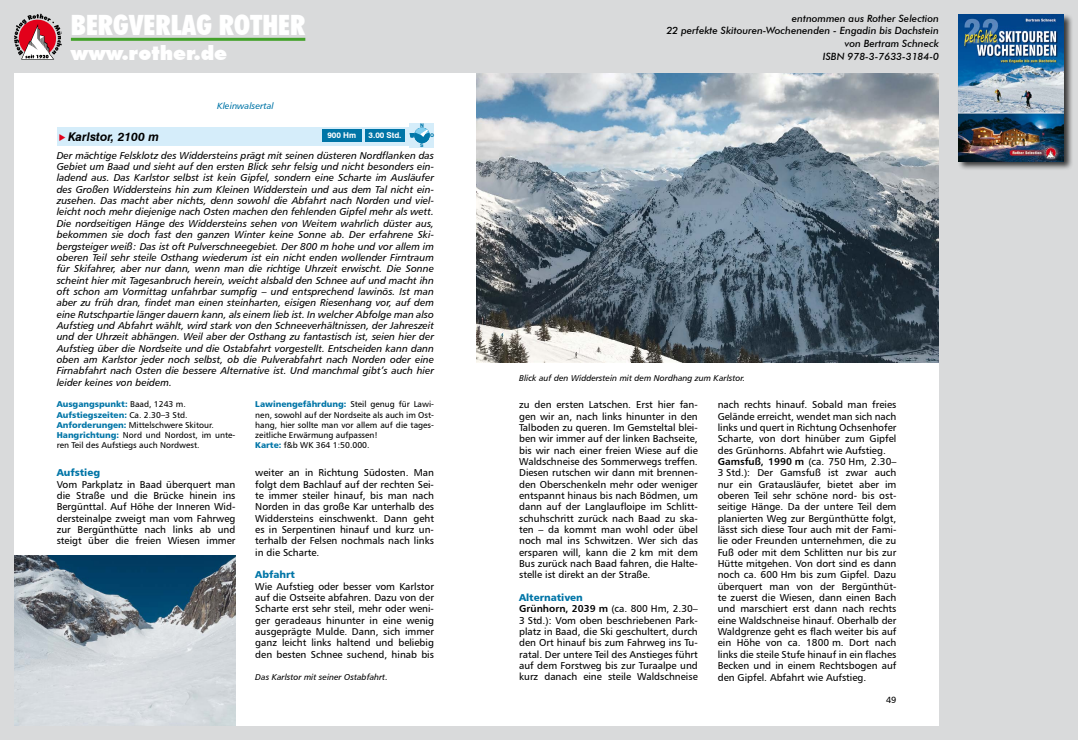
<style>
.page{position:relative;width:1078px;height:740px;background:#fff}
.page>*{position:absolute;margin:0;border:0;box-sizing:border-box;transform-origin:0 0}
.t1{font:900 condensed 28px "Futura BT";color:#fff}
.t2{font:900 20px "Futura BT";color:#fff}
.t3{font:italic 700 12px "Swiss 721 BT";color:#000}
.t4{font:10px/11.3px "Humanist 777 BT Roman B";color:#000;text-align:justify}
.t5{font:10px/11.3px "Humanist 777 BT Italic B";color:#000;text-align:justify}
.t6{font:italic 500 10px/12.6px "Futura BT";color:#000;text-align:right}
.t7{font:10px "Humanist 777 BT Black B";color:#0075a7}
.t8{font:9px "Humanist 777 BT Italic B";color:#0075a7}
.t9{font:9px "Humanist 777 BT Roman B";color:#000}
.t10{font:8.5px/10.3px "Humanist 777 BT Roman B";color:#000}
.t11{font:8.5px/10.3px "Humanist 777 BT Black B";color:#0075a7}
.t12{font:8.5px "Humanist 777 BT Italic B";color:#000}
.t13{font:700 8px "Swiss 721 BT";letter-spacing:-.005em;color:#fff}
.t14{font:800 5px "Swiss 721 BT";color:#0077a9}
.s1{font-family:"wb font";font-weight:400;font-style:normal;color:#e2001a}
.s2{font-family:"Humanist 777 BT Roman B";color:#000}
.s3{font-family:"Humanist 777 BT Black B";color:#0075a7}
.s4{font-family:"Humanist 777 BT Bold B"}
</style>
<div class="page">
<div style="left:0;top:0;width:1077px;height:740px;background:#d9dadb"></div>
<svg style="left:14px;top:14px;width:48px;height:46px"></svg>
<hr style="left:71px;top:38px;width:234px;height:3px;background:#44a12b">
<div style="left:957px;top:13px;width:116px;height:158px;background:#000;opacity:.75"></div>
<img style="left:958px;top:14px;width:105px;height:147px">
<div style="left:14px;top:74px;width:924px;height:652px;background:#fff"></div>
<img style="left:14px;top:556px;width:221px;height:170px">
<div style="left:57px;top:127px;width:365px;height:18px;background:#d5edfa"></div>
<div style="left:322px;top:129px;width:39px;height:13px;background:#0075a7"></div>
<div style="left:365px;top:129px;width:40px;height:13px;background:#0075a7"></div>
<div style="left:410px;top:123px;width:24px;height:24px;background:#d5edfa"></div>
<div style="left:414px;top:128px;width:15px;height:15px;background:#0077a9;border-radius:8px"></div>
<svg style="left:410px;top:128px;width:19px;height:10px"></svg>
<img style="left:476px;top:74px;width:462px;height:289px">
<h1 class="t1" style="left:71px;top:8px;width:236px">BERGVERLAG ROTHER</h1>
<h2 class="t2" style="left:71px;top:40px;width:158px">www.rother.de</h2>
<p class="t8" style="left:217px;top:100px;width:58px">Kleinwalsertal</p>
<p class="t14" style="left:420px;top:122px;width:5px">N</p>
<p class="t14" style="left:420px;top:142px;width:5px">S</p>
<p class="t3" style="left:60px;top:129px;width:101px"><span class="s1">r</span> Karlstor, 2100 m</p>
<p class="t13" style="left:327px;top:131px;width:30px">900 Hm</p>
<p class="t13" style="left:368px;top:131px;width:34px">3.00 Std.</p>
<p class="t14" style="left:430px;top:132px;width:6px">O</p>
<p class="t5" style="left:57px;top:149px;width:379px">Der mächtige Felsklotz des Widdersteins prägt mit seinen düsteren Nordflanken das Gebiet um Baad und sieht auf den ersten Blick sehr felsig und nicht besonders ein&shy;ladend aus. Das Karlstor selbst ist kein Gipfel, sondern eine Scharte im Ausläufer des Großen Widdersteins hin zum Kleinen Widderstein und aus dem Tal nicht ein&shy;zusehen. Das macht aber nichts, denn sowohl die Abfahrt nach Norden und viel&shy;leicht noch mehr diejenige nach Osten machen den fehlenden Gipfel mehr als wett.<br>Die nordseitigen Hänge des Widdersteins sehen von Weitem wahrlich düster aus, bekommen sie doch fast den ganzen Winter keine Sonne ab. Der erfahrene Ski&shy;bergsteiger weiß: Das ist oft Pulverschneegebiet. Der 800 m hohe und vor allem im oberen Teil sehr steile Osthang wiederum ist ein nicht enden wollender Firntraum für Skifahrer, aber nur dann, wenn man die richtige Uhrzeit erwischt. Die Sonne scheint hier mit Tagesanbruch herein, weicht alsbald den Schnee auf und macht ihn oft schon am Vormittag unfahrbar sumpfig – und entsprechend lawinös. Ist man aber zu früh dran, findet man einen steinharten, eisigen Riesenhang vor, auf dem eine Rutschpartie länger dauern kann, als einem lieb ist. In welcher Abfolge man also Aufstieg und Abfahrt wählt, wird stark von den Schneeverhältnissen, der Jahreszeit und der Uhrzeit abhängen. Weil aber der Osthang zu fantastisch ist, seien hier der Aufstieg über die Nordseite und die Ostabfahrt vorgestellt. Entscheiden kann dann oben am Karlstor jeder noch selbst, ob die Pulverabfahrt nach Norden oder eine Firnabfahrt nach Osten die bessere Alternative ist. Und manchmal gibt’s auch hier leider keines von beidem.</p>
<p class="t11" style="left:57px;top:399px;width:132px">Ausgangspunkt: <span class="s2">Baad, 1243 m.<br></span>Aufstiegszeiten: <span class="s2">Ca. 2.30–3 Std.</span></p>
<p class="t10" style="left:57px;top:419px;width:180px"><span class="s3">Anforderungen:</span> Mittelschwere Skitour.<br><span class="s3">Hangrichtung:</span> Nord und Nordost, im unte&shy;ren Teil des Aufstiegs auch Nordwest.</p>
<p class="t11" style="left:255px;top:399px;width:180px">Lawinengefährdung: <span class="s2">Steil genug für Lawi-</span></p>
<p class="t10" style="left:255px;top:409px;width:180px">nen, sowohl auf der Nordseite als auch im Ost&shy;hang, hier sollte man vor allem auf die tages&shy;zeitliche Erwärmung aufpassen!<br><span class="s3">Karte:</span> f&amp;b WK 364 1:50.000.</p>
<p class="t7" style="left:57px;top:466px;width:45px">Aufstieg</p>
<p class="t4" style="left:57px;top:478px;width:180px">Vom Parkplatz in Baad überquert man die Straße und die Brücke hinein ins Bergünttal. Auf Höhe der Inneren Wid&shy;dersteinalpe zweigt man vom Fahrweg zur Bergünthütte nach links ab und steigt über die freien Wiesen immer</p>
<p class="t4" style="left:255px;top:467px;width:180px">weiter an in Richtung Südosten. Man folgt dem Bachlauf auf der rechten Sei&shy;te immer steiler hinauf, bis man nach Norden in das große Kar unterhalb des Widdersteins einschwenkt. Dann geht es in Serpentinen hinauf und kurz un&shy;terhalb der Felsen nochmals nach links in die Scharte.</p>
<p class="t7" style="left:255px;top:568px;width:41px">Abfahrt</p>
<p class="t4" style="left:255px;top:580px;width:180px">Wie Aufstieg oder besser vom Karlstor auf die Ostseite abfahren. Dazu von der Scharte erst sehr steil, mehr oder weni&shy;ger geradeaus hinunter in eine wenig ausgeprägte Mulde. Dann, sich immer ganz leicht links haltend und beliebig den besten Schnee suchend, hinab bis</p>
<p class="t12" style="left:255px;top:672px;width:134px">Das Karlstor mit seiner Ostabfahrt.</p>
<p class="t6" style="left:666px;top:12px;width:274px">entnommen aus Rother Selection<br>22 perfekte Skitouren-Wochenenden - Engadin bis Dachstein von Bertram Schneck<br>ISBN 978-3-7633-3184-0</p>
<p class="t12" style="left:519px;top:372px;width:227px">Blick auf den Widderstein mit dem Nordhang zum Karlstor.</p>
<p class="t4" style="left:519px;top:399px;width:180px">zu den ersten Latschen. Erst hier fan&shy;gen wir an, nach links hinunter in den Talboden zu queren. Im Gemsteltal blei&shy;ben wir immer auf der linken Bachseite, bis wir nach einer freien Wiese auf die Waldschneise des Sommerwegs treffen.<br>Diesen rutschen wir dann mit brennen&shy;den Oberschenkeln mehr oder weniger entspannt hinaus bis nach Bödmen, um dann auf der Langlaufloipe im Schlitt&shy;schuhschritt zurück nach Baad zu ska&shy;ten – da kommt man wohl oder übel noch mal ins Schwitzen. Wer sich das ersparen will, kann die 2 km mit dem Bus zurück nach Baad fahren, die Halte&shy;stelle ist direkt an der Straße.</p>
<p class="t7" style="left:519px;top:591px;width:65px">Alternativen</p>
<p class="t4" style="left:519px;top:603px;width:180px"><span class="s4">Grünhorn, 2039 m</span> (ca. 800 Hm, 2.30– 3 Std.): Vom oben beschriebenen Park&shy;platz in Baad, die Ski geschultert, durch den Ort hinauf bis zum Fahrweg ins Tu&shy;ratal. Der untere Teil des Anstieges führt auf dem Forstweg bis zur Turaalpe und kurz danach eine steile Waldschneise</p>
<p class="t4" style="left:717px;top:399px;width:180px;text-align:left">nach rechts hinauf. Sobald man freies Gelände erreicht, wendet man sich nach links und quert in Richtung Ochsenhofer Scharte, von dort hinüber zum Gipfel des Grünhorns. Abfahrt wie Aufstieg.<br><span class="s4">Gamsfuß, 1990 m</span> (ca. 750 Hm, 2.30– 3 Std.): Der Gamsfuß ist zwar auch nur ein Gratausläufer, bietet aber im oberen Teil sehr schöne nord- bis ost&shy;seitige Hänge. Da der untere Teil dem planierten Weg zur Bergünthütte folgt, lässt sich diese Tour auch mit der Fami&shy;lie oder Freunden unternehmen, die zu Fuß oder mit dem Schlitten nur bis zur Hütte mitgehen. Von dort sind es dann noch ca. 600 Hm bis zum Gipfel. Dazu überquert man von der Bergünthüt&shy;te zuerst die Wiesen, dann einen Bach und marschiert erst dann nach rechts eine Waldschneise hinauf. Oberhalb der Waldgrenze geht es flach weiter bis auf ein Höhe von ca. 1800 m. Dort nach links die steile Stufe hinauf in ein flaches Becken und in einem Rechtsbogen auf den Gipfel. Abfahrt wie Aufstieg.</p>
<p class="t9" style="left:885px;top:694px;width:12px">49</p>
</div>
